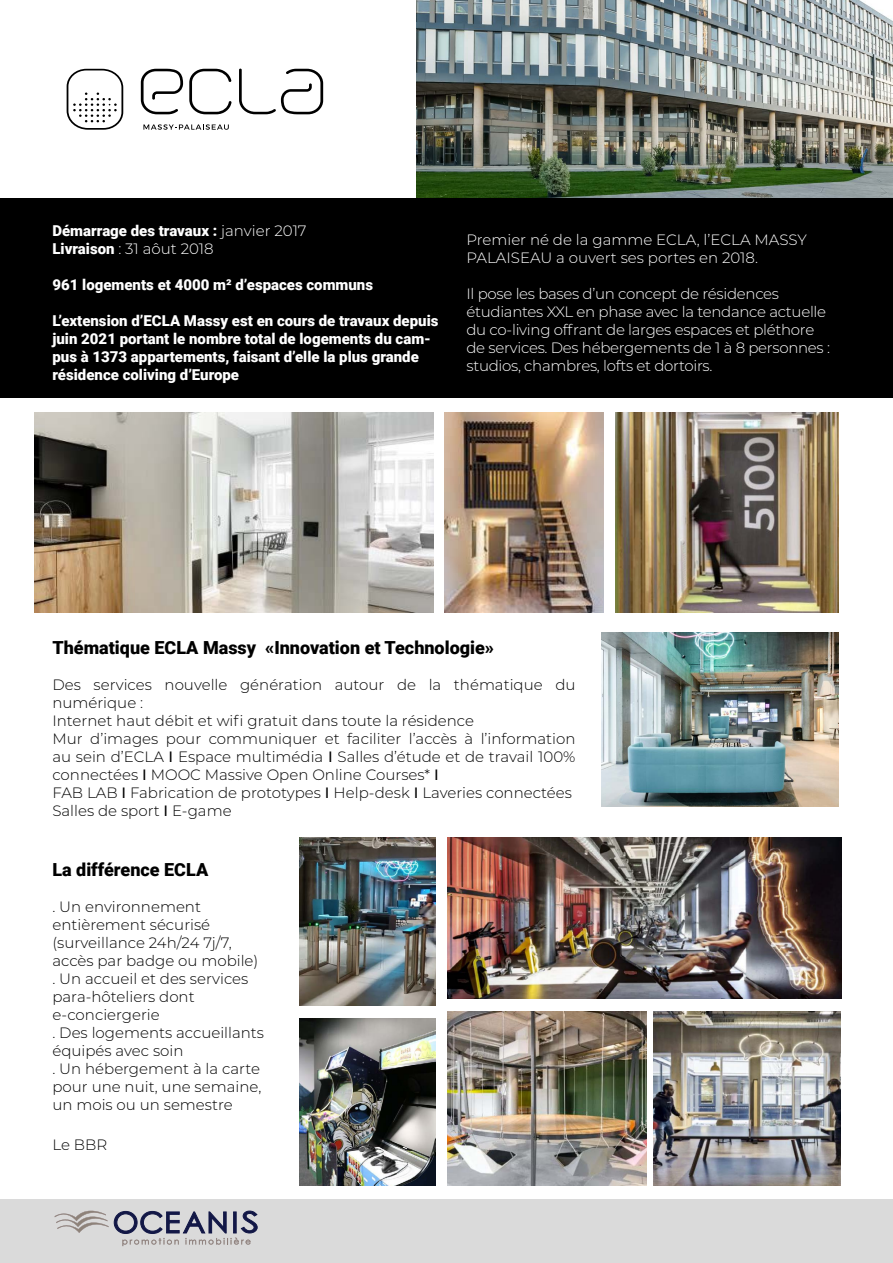
<style>
.page{position:relative;width:893px;height:1263px;background:#fff}
.page>*{position:absolute;margin:0;border:0;box-sizing:border-box;transform-origin:0 0}
.t1{font:900 18px "Roboto";color:#000}
.t2{font:300 15px/18px "Montserrat";color:#000}
.t3{font:900 15px/18px "Roboto";color:#fff}
.t4{font:300 15px/18px "Montserrat";letter-spacing:-.02em;color:#fff}
.t5{font:300 15px/18px "Montserrat";color:#fff}
.s1{font-family:"Montserrat";font-weight:300}
.s2{font-family:"Roboto";font-weight:900}
.s3{font-weight:500}
</style>
<div class="page">
<img style="left:417px;top:0;width:476px;height:198px">
<div style="left:0;top:198px;width:893px;height:200px;background:#000"></div>
<svg style="left:189px;top:69px;width:43px;height:45px"></svg>
<svg style="left:141px;top:69px;width:42px;height:45px"></svg>
<svg style="left:239px;top:69px;width:84px;height:45px"></svg>
<svg style="left:143px;top:124px;width:86px;height:6px"></svg>
<svg style="left:67px;top:69px;width:56px;height:61px"></svg>
<img style="left:447px;top:838px;width:395px;height:161px">
<img style="left:653px;top:1011px;width:188px;height:175px">
<img style="left:300px;top:1018px;width:136px;height:168px">
<img style="left:447px;top:1011px;width:199px;height:175px">
<img style="left:34px;top:412px;width:400px;height:200px">
<img style="left:445px;top:412px;width:159px;height:200px">
<img style="left:615px;top:412px;width:223px;height:200px">
<img style="left:602px;top:632px;width:236px;height:175px">
<img style="left:300px;top:838px;width:136px;height:167px">
<div style="left:0;top:1199px;width:893px;height:64px;background:#dadada"></div>
<svg style="left:55px;top:1211px;width:202px;height:35px"></svg>
<p class="t3" style="left:52px;top:221px;width:256px">Démarrage des travaux : <span class="s1">janvier 2017</span></p>
<p class="t5" style="left:52px;top:240px;width:163px"><span class="s2">Livraison</span> : 31 aôut 2018</p>
<p class="t3" style="left:52px;top:275px;width:322px">961 logements et 4000 m² d’espaces communs</p>
<p class="t3" style="left:52px;top:311px;width:388px">L’extension d’ECLA Massy est en cours de travaux depuis juin 2021 portant le nombre total de logements du cam&shy;pus à 1373 appartements, faisant d’elle la plus grande résidence coliving d’Europe</p>
<p class="t5" style="left:466px;top:230px;width:342px">Premier né de la gamme ECLA, l’ECLA MASSY<br>PALAISEAU a ouvert ses portes en 2018.</p>
<p class="t4" style="left:466px;top:284px;width:365px">Il pose les bases d’un concept de résidences étudiantes XXL en phase avec la tendance actuelle du co-living offrant de larges espaces et pléthore de services. Des hébergements de 1 à 8 personnes : studios, chambres, lofts et dortoirs.</p>
<p class="t1" style="left:52px;top:634px;width:443px">Thématique ECLA Massy «Innovation et Technologie»</p>
<p class="t2" style="left:52px;top:675px;width:525px">Des services nouvelle génération autour de la thématique du numérique :<br>Internet haut débit et wifi gratuit dans toute la résidence<br>Mur d’images pour communiquer et faciliter l’accès à l’information au sein d’ECLA <span class="s3">I</span> Espace multimédia <span class="s3">I</span> Salles d’étude et de travail 100% connectées <span class="s3">I</span> MOOC Massive Open Online Courses* <span class="s3">I<br></span>FAB LAB <span class="s3">I</span> Fabrication de prototypes <span class="s3">I</span> Help-desk <span class="s3">I</span> Laveries connectées Salles de sport <span class="s3">I</span> E-game</p>
<p class="t1" style="left:52px;top:857px;width:157px">La différence ECLA</p>
<p class="t2" style="left:52px;top:897px;width:213px">. Un environnement entièrement sécurisé (surveillance 24h/24 7j/7, accès par badge ou mobile) . Un accueil et des services para-hôteliers dont e-conciergerie<br>. Des logements accueillants équipés avec soin<br>. Un hébergement à la carte pour une nuit, une semaine, un mois ou un semestre</p>
<p class="t2" style="left:52px;top:1135px;width:56px">Le BBR</p>
</div>
